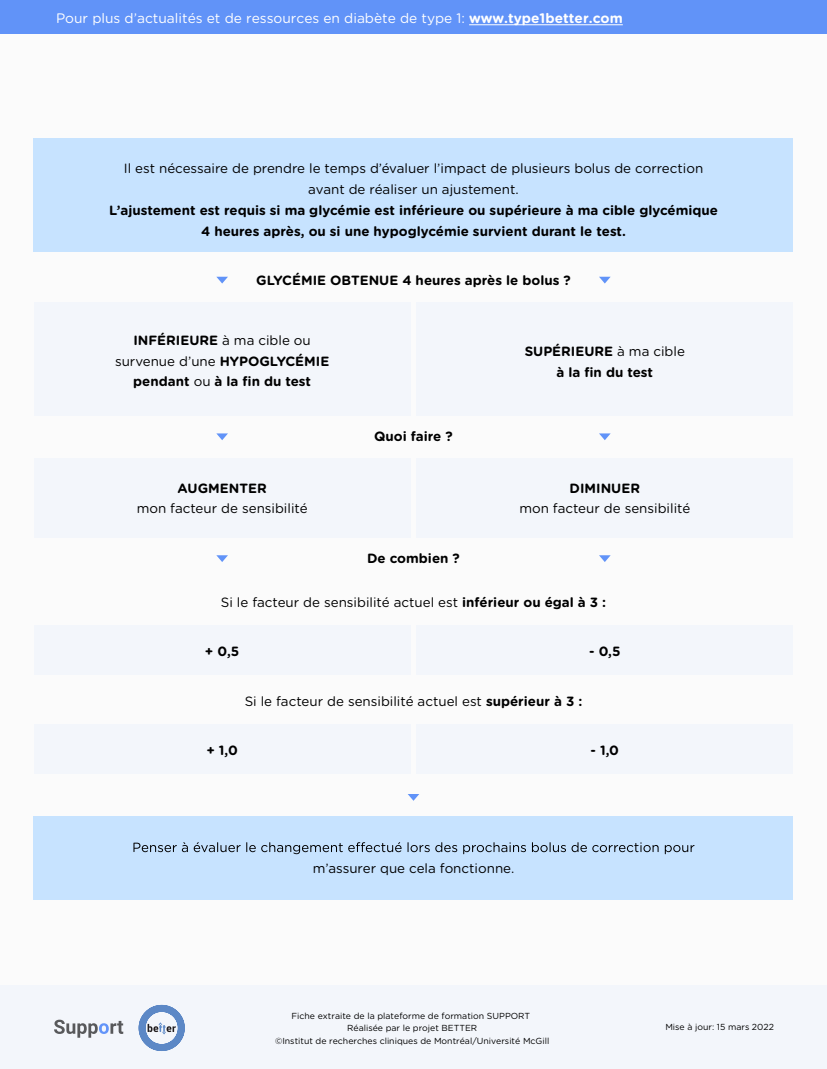
<style>
.page{position:relative;width:827px;height:1069px;background:#fff}
.page>*{position:absolute;margin:0;border:0;box-sizing:border-box;transform-origin:0 0}
.t1{font:13.75px "Gotham Rounded";color:#fff}
.t2{font:700 13.38px/20.8px "Gotham Rounded";color:#000;text-align:center}
.t3{font:13.38px/20.8px "Gotham Rounded";color:#000;text-align:center}
.t4{font:8.75px/12.5px "Gotham Rounded";color:#000;text-align:center}
.s1{font-weight:700}
.s2{font-weight:400}
</style>
<div class="page">
<div style="left:0;top:0;width:826px;height:1068px;background:#fbfbfb"></div>
<div style="left:0;top:0;width:826px;height:33px;background:#6193f8"></div>
<div style="left:0;top:985px;width:826px;height:83px;background:#f3f6fb"></div>
<svg style="left:54px;top:1019px;width:69px;height:18px"></svg>
<svg style="left:138px;top:1004px;width:47px;height:46px"></svg>
<div style="left:34px;top:816px;width:758px;height:83px;background:#c7e3ff"></div>
<svg style="left:133px;top:842px;width:561px;height:12px"></svg>
<div style="left:34px;top:302px;width:376px;height:113px;background:#f3f6fb"></div>
<div style="left:416px;top:302px;width:376px;height:113px;background:#f3f6fb"></div>
<div style="left:34px;top:458px;width:376px;height:79px;background:#f3f6fb"></div>
<div style="left:416px;top:458px;width:376px;height:79px;background:#f3f6fb"></div>
<svg style="left:216px;top:277px;width:12px;height:6px"></svg>
<svg style="left:599px;top:277px;width:11px;height:6px"></svg>
<svg style="left:216px;top:433px;width:12px;height:7px"></svg>
<svg style="left:599px;top:433px;width:11px;height:7px"></svg>
<div style="left:34px;top:625px;width:376px;height:49px;background:#f3f6fb"></div>
<div style="left:416px;top:625px;width:376px;height:49px;background:#f3f6fb"></div>
<div style="left:34px;top:724px;width:376px;height:49px;background:#f3f6fb"></div>
<div style="left:416px;top:724px;width:376px;height:49px;background:#f3f6fb"></div>
<svg style="left:216px;top:555px;width:12px;height:7px"></svg>
<svg style="left:599px;top:555px;width:11px;height:7px"></svg>
<svg style="left:408px;top:794px;width:11px;height:6px"></svg>
<div style="left:34px;top:138px;width:758px;height:114px;background:#c7e3ff"></div>
<hr style="left:469px;top:24px;width:153px;height:1px;background:#fff">
<p class="t1" style="left:56px;top:9px;width:568px">Pour plus d’actualités et de ressources en diabète de type 1: <span class="s1">www.type1better.com</span></p>
<p class="t3" style="left:124px;top:157px;width:580px">Il est nécessaire de prendre le temps d’évaluer l’impact de plusieurs bolus de correction avant de réaliser un ajustement.</p>
<p class="t2" style="left:109px;top:199px;width:610px">L’ajustement est requis si ma glycémie est inférieure ou supérieure à ma cible glycémique<br>4 heures après, ou si une hypoglycémie survient durant le test.</p>
<p class="t2" style="left:256px;top:269px;width:316px">GLYCÉMIE OBTENUE 4 heures après le bolus ?</p>
<p class="t2" style="left:115px;top:329px;width:216px">INFÉRIEURE <span class="s2">à ma cible ou survenue d’une</span> HYPOGLYCÉMIE pendant <span class="s2">ou</span> à la fin du test</p>
<p class="t2" style="left:524px;top:340px;width:162px">SUPÉRIEURE <span class="s2">à ma cible </span>à la fin du test</p>
<p class="t2" style="left:177px;top:477px;width:91px">AUGMENTER</p>
<p class="t3" style="left:137px;top:497px;width:172px">mon facteur de sensibilité</p>
<p class="t2" style="left:374px;top:425px;width:80px">Quoi faire ?</p>
<p class="t2" style="left:569px;top:477px;width:72px">DIMINUER</p>
<p class="t3" style="left:519px;top:497px;width:172px">mon facteur de sensibilité</p>
<p class="t2" style="left:367px;top:547px;width:94px">De combien ?</p>
<p class="t3" style="left:221px;top:591px;width:386px">Si le facteur de sensibilité actuel est <span class="s1">inférieur ou égal à 3 :</span></p>
<p class="t2" style="left:205px;top:640px;width:36px">+ 0,5</p>
<p class="t2" style="left:589px;top:640px;width:33px">- 0,5</p>
<p class="t3" style="left:244px;top:690px;width:339px">Si le facteur de sensibilité actuel est <span class="s1">supérieur à 3 :</span></p>
<p class="t2" style="left:206px;top:739px;width:33px">+ 1,0</p>
<p class="t2" style="left:590px;top:739px;width:30px">- 1,0</p>
<p class="t3" style="left:312px;top:857px;width:203px">m’assurer que cela fonctionne.</p>
<p class="t4" style="left:275px;top:1008px;width:275px">Fiche extraite de la plateforme de formation SUPPORT<br>Réalisée par le projet BETTER<br>©Institut de recherches cliniques de Montréal/Université McGill</p>
<p class="t4" style="left:665px;top:1020px;width:110px">Mise à jour: 15 mars 2022</p>
</div>
